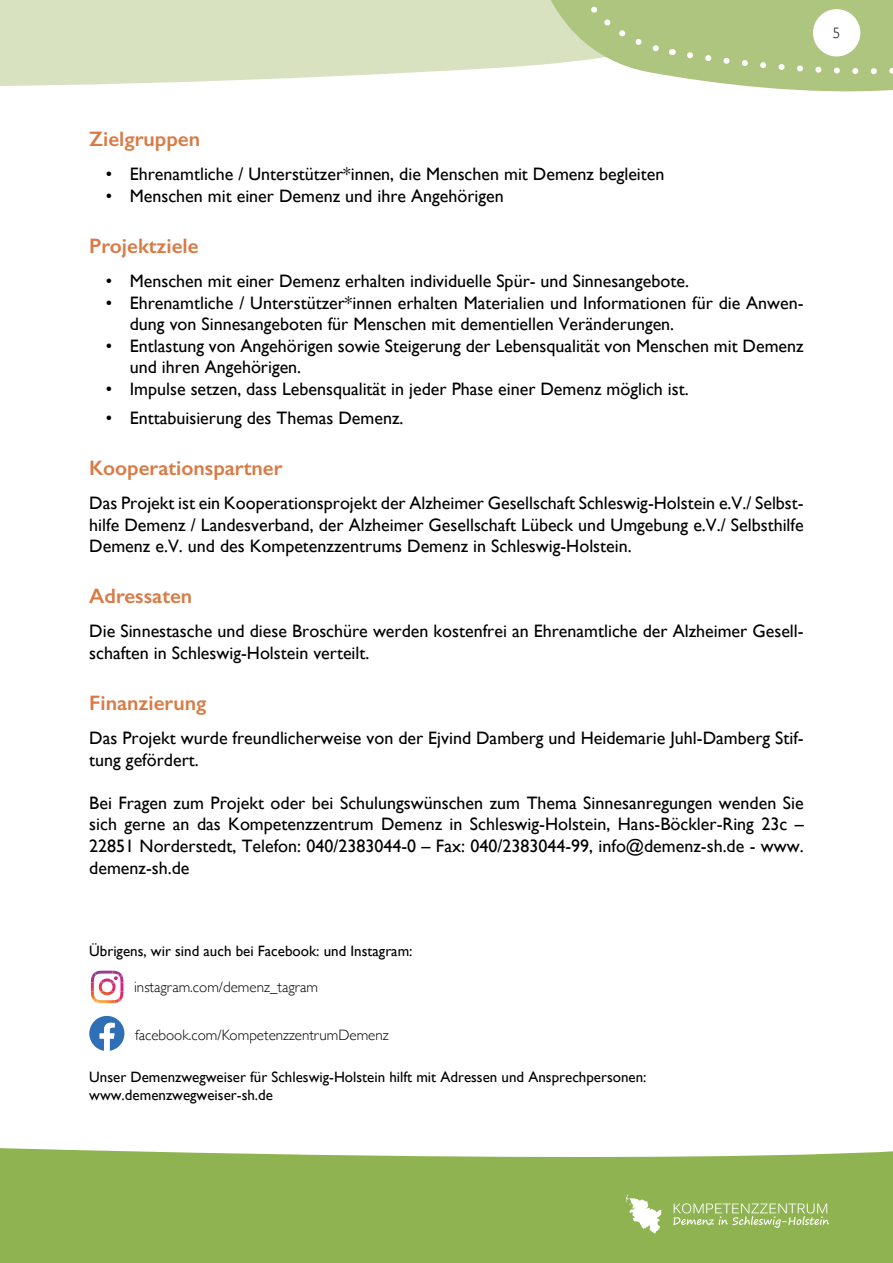
<style>
.page{position:relative;width:893px;height:1263px;background:#fff}
.page>*{position:absolute;margin:0;border:0;box-sizing:border-box;transform-origin:0 0}
.t1{font:600 21px "Gill Sans";color:#d97a45}
.t2{font:18px/21.6px "Gill Sans";color:#000}
.t3{font:15px/18px "Gill Sans";color:#000}
.t4{font:300 15px "Gill Sans";color:#000}
</style>
<div class="page">
<div style="left:0;top:1148px;width:893px;height:115px;background:#90b352"></div>
<svg style="left:626px;top:1194px;width:36px;height:39px"></svg>
<svg style="left:673px;top:1203px;width:156px;height:25px;background:#a6c274"></svg>
<svg style="left:0;top:0;width:522px;height:86px;background:#dbe4c6"></svg>
<svg style="left:522px;top:0;width:371px;height:92px"></svg>
<div style="left:813px;top:9px;width:47px;height:47px;background:#fff;border-radius:50%"></div>
<svg style="left:89px;top:1016px;width:35px;height:35px"></svg>
<svg style="left:91px;top:971px;width:32px;height:32px"></svg>
<p class="t4" style="left:833px;top:21px;width:9px">5</p>
<p class="t1" style="left:89px;top:126px;width:112px">Zielgruppen</p>
<p class="t2" style="left:106px;top:163px;width:560px">• Ehrenamtliche / Unterstützer*innen, die Menschen mit Demenz begleiten</p>
<p class="t2" style="left:106px;top:185px;width:399px">• Menschen mit einer Demenz und ihre Angehörigen</p>
<p class="t1" style="left:89px;top:233px;width:111px">Projektziele</p>
<p class="t2" style="left:106px;top:270px;width:585px">• Menschen mit einer Demenz erhalten individuelle Spür- und Sinnesangebote.</p>
<p class="t2" style="left:130px;top:292px;width:675px;text-indent:-24px">• Ehrenamtliche / Unterstützer*innen erhalten Materialien und Informationen für die Anwen&shy;dung von Sinnesangeboten für Menschen mit dementiellen Veränderungen.</p>
<p class="t2" style="left:130px;top:335px;width:675px;text-indent:-24px">• Entlastung von Angehörigen sowie Steigerung der Lebensqualität von Menschen mit Demenz und ihren Angehörigen.</p>
<p class="t2" style="left:106px;top:378px;width:584px">• Impulse setzen, dass Lebensqualität in jeder Phase einer Demenz möglich ist.</p>
<p class="t2" style="left:106px;top:407px;width:299px">• Enttabuisierung des Themas Demenz.</p>
<p class="t1" style="left:89px;top:455px;width:195px">Kooperationspartner</p>
<p class="t2" style="left:89px;top:492px;width:716px;text-align:justify">Das Projekt ist ein Kooperationsprojekt der Alzheimer Gesellschaft Schleswig-Holstein e.V./ Selbst&shy;hilfe Demenz / Landesverband, der Alzheimer Gesellschaft Lübeck und Umgebung e.V./ Selbsthilfe Demenz e.V. und des Kompetenzzentrums Demenz in Schleswig-Holstein.</p>
<p class="t1" style="left:89px;top:583px;width:105px">Adressaten</p>
<p class="t2" style="left:89px;top:620px;width:716px">Die Sinnestasche und diese Broschüre werden kostenfrei an Ehrenamtliche der Alzheimer Gesell&shy;schaften in Schleswig-Holstein verteilt.</p>
<p class="t1" style="left:89px;top:690px;width:119px">Finanzierung</p>
<p class="t2" style="left:89px;top:727px;width:716px">Das Projekt wurde freundlicherweise von der Ejvind Damberg und Heidemarie Juhl-Damberg Stif&shy;tung gefördert.</p>
<p class="t2" style="left:89px;top:792px;width:716px;text-align:justify">Bei Fragen zum Projekt oder bei Schulungswünschen zum Thema Sinnesanregungen wenden Sie sich gerne an das Kompetenzzentrum Demenz in Schleswig-Holstein, Hans-Böckler-Ring 23c – 22851 Norderstedt, Telefon: 040/2383044-0 – Fax: 040/2383044-99, info@demenz-sh.de - www. demenz-sh.de</p>
<p class="t3" style="left:89px;top:942px;width:325px">Übrigens, wir sind auch bei Facebook: und Instagram:</p>
<p class="t4" style="left:134px;top:975px;width:186px">instagram.com/demenz_tagram</p>
<p class="t4" style="left:135px;top:1023px;width:255px">facebook.com/KompetenzzentrumDemenz</p>
<p class="t3" style="left:89px;top:1068px;width:559px">Unser Demenzwegweiser für Schleswig-Holstein hilft mit Adressen und Ansprechpersonen: www.demenzwegweiser-sh.de</p>
</div>
